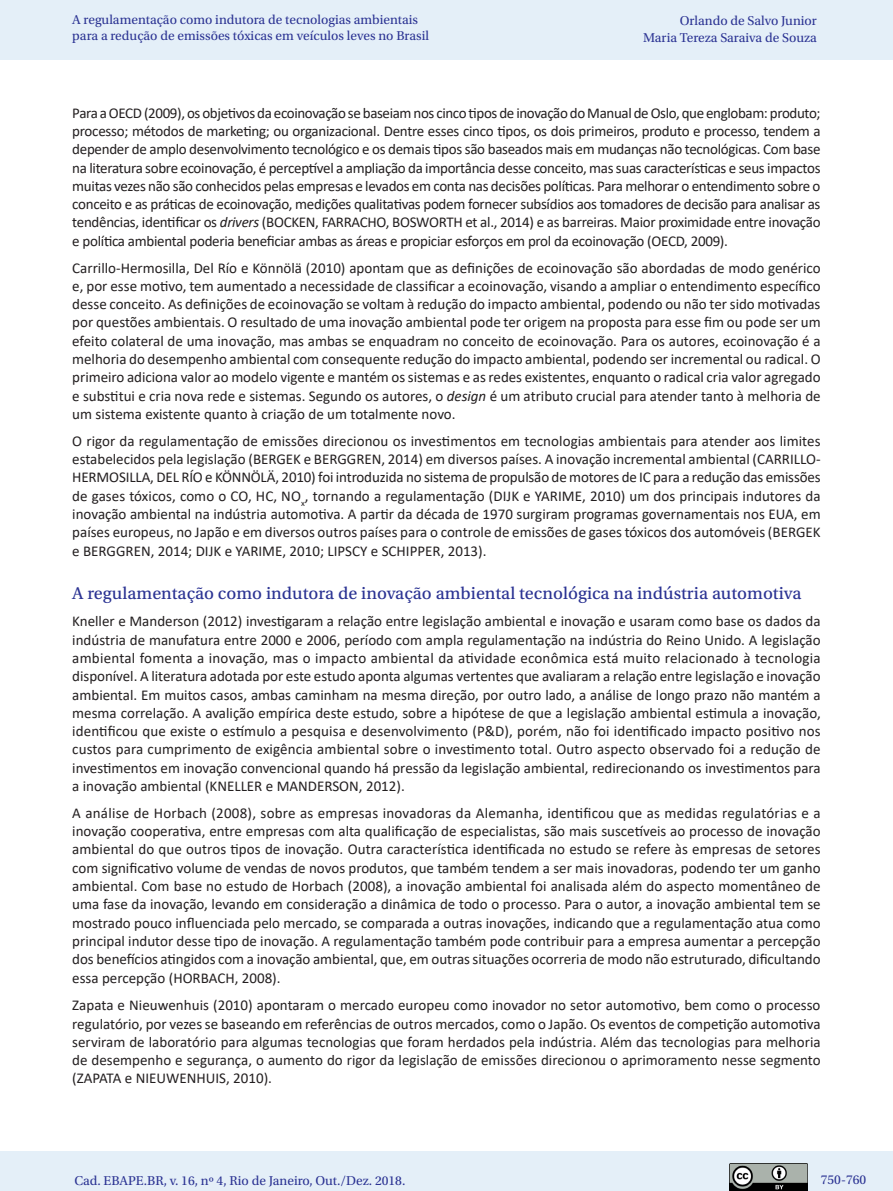
<style>
.page{position:relative;width:893px;height:1191px;background:#fff}
.page>*{position:absolute;margin:0;border:0;box-sizing:border-box;transform-origin:0 0}
._07_2_sub2{font:18px "Utopia Std Capt";color:#2b3393}
._06_0_texto{font:15px/18.3px "Calibri";color:#231f20;text-align:justify}
.t1{font:13.5px/16.5px "Utopia Std";color:#2b3393}
.s1{font-style:italic}
</style>
<div class="page">
<div style="left:0;top:1151px;width:893px;height:40px;background:#e4eff8"></div>
<img style="left:730px;top:1163px;width:77px;height:27px">
<div style="left:0;top:0;width:893px;height:60px;background:#e4eff8"></div>
<p class="t1" style="left:72px;top:11px;width:358px">A regulamentação como indutora de tecnologias ambientais para a redução de emissões tóxicas em veículos leves no Brasil</p>
<p class="t1" style="left:643px;top:13px;width:175px;text-align:right">Orlando de Salvo Junior<br>Maria Tereza Saraiva de Souza</p>
<p class="_06_0_texto" style="left:72px;top:103px;width:750px">Para a OECD (2009), os objetivos da ecoinovação se baseiam nos cinco tipos de inovação do Manual de Oslo, que englobam: produto; processo; métodos de marketing; ou organizacional. Dentre esses cinco tipos, os dois primeiros, produto e processo, tendem a depender de amplo desenvolvimento tecnológico e os demais tipos são baseados mais em mudanças não tecnológicas. Com base na literatura sobre ecoinovação, é perceptível a ampliação da importância desse conceito, mas suas características e seus impactos muitas vezes não são conhecidos pelas empresas e levados em conta nas decisões políticas. Para melhorar o entendimento sobre o conceito e as práticas de ecoinovação, medições qualitativas podem fornecer subsídios aos tomadores de decisão para analisar as tendências, identificar os <span class="s1">drivers</span> (BOCKEN, FARRACHO, BOSWORTH et al., 2014) e as barreiras. Maior proximidade entre inovação e política ambiental poderia beneficiar ambas as áreas e propiciar esforços em prol da ecoinovação (OECD, 2009).</p>
<p class="_06_0_texto" style="left:72px;top:258px;width:750px">Carrillo-Hermosilla, Del Río e Könnölä (2010) apontam que as definições de ecoinovação são abordadas de modo genérico e, por esse motivo, tem aumentado a necessidade de classificar a ecoinovação, visando a ampliar o entendimento específico desse conceito. As definições de ecoinovação se voltam à redução do impacto ambiental, podendo ou não ter sido motivadas por questões ambientais. O resultado de uma inovação ambiental pode ter origem na proposta para esse fim ou pode ser um efeito colateral de uma inovação, mas ambas se enquadram no conceito de ecoinovação. Para os autores, ecoinovação é a melhoria do desempenho ambiental com consequente redução do impacto ambiental, podendo ser incremental ou radical. O primeiro adiciona valor ao modelo vigente e mantém os sistemas e as redes existentes, enquanto o radical cria valor agregado e substitui e cria nova rede e sistemas. Segundo os autores, o <span class="s1">design</span> é um atributo crucial para atender tanto à melhoria de um sistema existente quanto à criação de um totalmente novo.</p>
<p class="_06_0_texto" style="left:72px;top:431px;width:750px">O rigor da regulamentação de emissões direcionou os investimentos em tecnologias ambientais para atender aos limites estabelecidos pela legislação (BERGEK e BERGGREN, 2014) em diversos países. A inovação incremental ambiental (CARRILLO-HERMOSILLA, DEL RÍO e KÖNNÖLÄ, 2010) foi introduzida no sistema de propulsão de motores de IC para a redução das emissões de gases tóxicos, como o CO, HC, NO<sub>x</sub>, tornando a regulamentação (DIJK e YARIME, 2010) um dos principais indutores da inovação ambiental na indústria automotiva. A partir da década de 1970 surgiram programas governamentais nos EUA, em países europeus, no Japão e em diversos outros países para o controle de emissões de gases tóxicos dos automóveis (BERGEK e BERGGREN, 2014; DIJK e YARIME, 2010; LIPSCY e SCHIPPER, 2013).</p>
<p class="_07_2_sub2" style="left:72px;top:584px;width:731px">A regulamentação como indutora de inovação ambiental tecnológica na indústria automotiva</p>
<p class="_06_0_texto" style="left:72px;top:612px;width:750px">Kneller e Manderson (2012) investigaram a relação entre legislação ambiental e inovação e usaram como base os dados da indústria de manufatura entre 2000 e 2006, período com ampla regulamentação na indústria do Reino Unido. A legislação ambiental fomenta a inovação, mas o impacto ambiental da atividade econômica está muito relacionado à tecnologia disponível. A literatura adotada por este estudo aponta algumas vertentes que avaliaram a relação entre legislação e inovação ambiental. Em muitos casos, ambas caminham na mesma direção, por outro lado, a análise de longo prazo não mantém a mesma correlação. A avalição empírica deste estudo, sobre a hipótese de que a legislação ambiental estimula a inovação, identificou que existe o estímulo a pesquisa e desenvolvimento (P&amp;D), porém, não foi identificado impacto positivo nos custos para cumprimento de exigência ambiental sobre o investimento total. Outro aspecto observado foi a redução de investimentos em inovação convencional quando há pressão da legislação ambiental, redirecionando os investimentos para a inovação ambiental (KNELLER e MANDERSON, 2012).</p>
<p class="_06_0_texto" style="left:72px;top:803px;width:750px">A análise de Horbach (2008), sobre as empresas inovadoras da Alemanha, identificou que as medidas regulatórias e a inovação cooperativa, entre empresas com alta qualificação de especialistas, são mais suscetíveis ao processo de inovação ambiental do que outros tipos de inovação. Outra característica identificada no estudo se refere às empresas de setores com significativo volume de vendas de novos produtos, que também tendem a ser mais inovadoras, podendo ter um ganho ambiental. Com base no estudo de Horbach (2008), a inovação ambiental foi analisada além do aspecto momentâneo de uma fase da inovação, levando em consideração a dinâmica de todo o processo. Para o autor, a inovação ambiental tem se mostrado pouco influenciada pelo mercado, se comparada a outras inovações, indicando que a regulamentação atua como principal indutor desse tipo de inovação. A regulamentação também pode contribuir para a empresa aumentar a percepção dos benefícios atingidos com a inovação ambiental, que, em outras situações ocorreria de modo não estruturado, dificultando essa percepção (HORBACH, 2008).</p>
<p class="_06_0_texto" style="left:72px;top:995px;width:750px">Zapata e Nieuwenhuis (2010) apontaram o mercado europeu como inovador no setor automotivo, bem como o processo regulatório, por vezes se baseando em referências de outros mercados, como o Japão. Os eventos de competição automotiva serviram de laboratório para algumas tecnologias que foram herdados pela indústria. Além das tecnologias para melhoria de desempenho e segurança, o aumento do rigor da legislação de emissões direcionou o aprimoramento nesse segmento (ZAPATA e NIEUWENHUIS, 2010).</p>
<p class="t1" style="left:74px;top:1172px;width:333px">Cad. EBAPE.BR, v. 16, nº 4, Rio de Janeiro, Out./Dez. 2018.</p>
<p class="t1" style="left:821px;top:1171px;width:47px">750-760</p>
</div>
